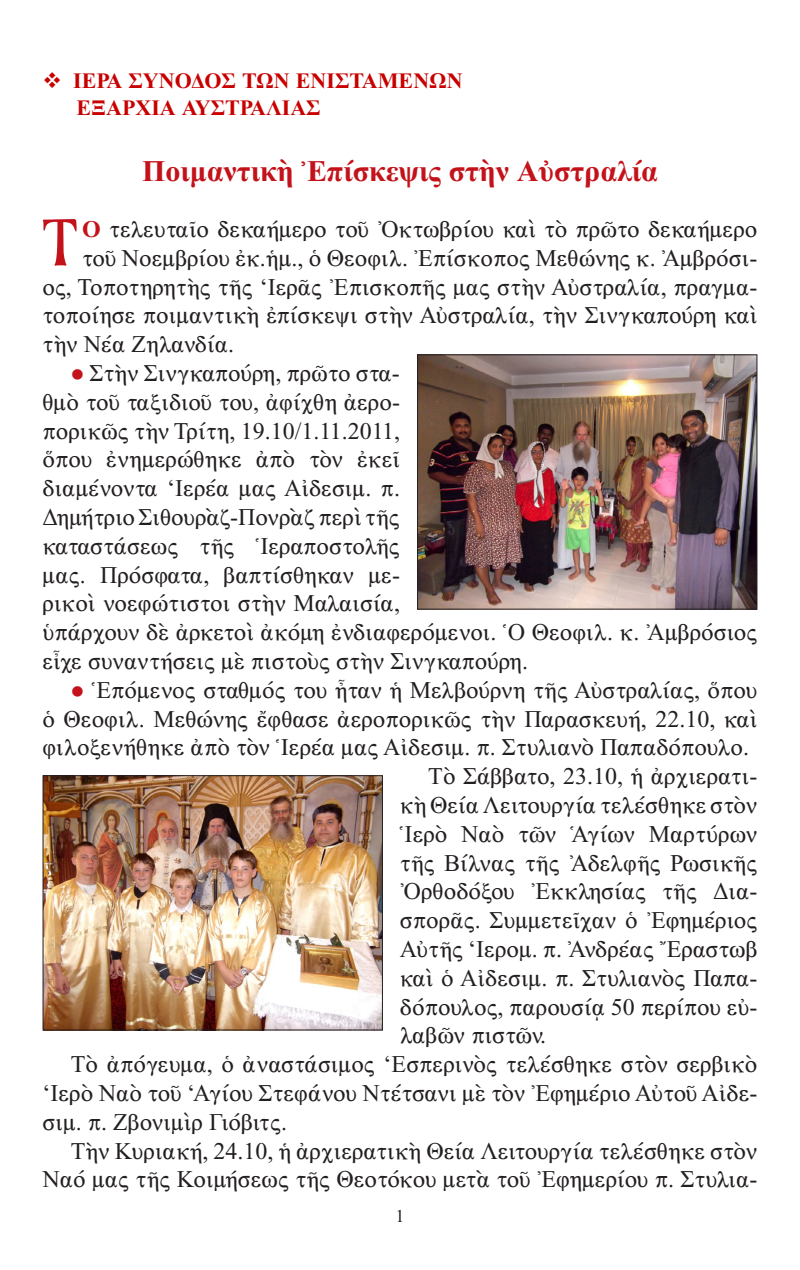
<style>
.page{position:relative;width:800px;height:1270px;background:#fff}
.page>*{position:absolute;margin:0;border:0;box-sizing:border-box;transform-origin:0 0}
.Times{font:70.4px "GR98 soft Byz Eikones Normal";color:#c4121a}
.Times-2{font:30px "CTOS New Times Bold Test 1";color:#c4121a}
.Times-3{font:24px/28.8px "CTOS New Times Roman Test 1";color:#231f20;text-align:justify}
.t1{font:22px "CTOS New Times Bold Test 1";color:#c80000}
.t2{font:18px "CTOS New Times Roman Test 1";color:#231f20}
.s1{font-family:"CTOS New Times Bold Test 1";color:#c4121a}
.s2{color:#c4121a}
</style>
<div class="page">
<img style="left:419px;top:356px;width:336px;height:252px">
<div style="left:417px;top:354px;width:340px;height:256px;border:1px solid #231f20"></div>
<img style="left:44px;top:777px;width:337px;height:251px">
<div style="left:42px;top:775px;width:341px;height:255px;border:1px solid #231f20"></div>
<p class="t1" style="left:42px;top:69px;width:421px">❖ ιερα συνοδοσ των ενισταμενων</p>
<p class="t1" style="left:76px;top:95px;width:243px">εξαρχια αυστραλιασ</p>
<p class="Times-2" style="left:142px;top:154px;width:517px">Ποιμαντικὴ Ἐπίσκεψις στὴν Αὐστραλία</p>
<p class="Times" style="left:42px;top:195px;width:41px">Ô</p>
<p class="Times-3" style="left:82px;top:215px;width:676px"><span class="s1">Ο</span> τελευταῖο δεκαήμερο τοῦ Ὀκτωβρίου καὶ τὸ πρῶτο δεκαήμερο</p>
<p class="Times-3" style="left:82px;top:243px;width:676px">τοῦ Νοεμβρίου ἐκ.ἡμ., ὁ Θεοφιλ. Ἐπίσκοπος Μεθώνης κ. Ἀμβρόσι-</p>
<p class="Times-3" style="left:42px;top:272px;width:716px">ος, Τοποτηρητὴς τῆς ‘Ιερᾶς Ἐπισκοπῆς μας στὴν Αὐστραλία, πραγμα-</p>
<p class="Times-3" style="left:42px;top:301px;width:716px">τοποίησε ποιμαντικὴ ἐπίσκεψι στὴν Αὐστραλία, τὴν Σινγκαπούρη καὶ</p>
<p class="Times-3" style="left:42px;top:330px;width:193px">τὴν Νέα Ζηλανδία.</p>
<p class="Times-3" style="left:42px;top:359px;width:716px;text-align:left;text-indent:28px"><span class="s2">●</span> Στὴν Σινγκαπούρη, πρῶτο στα-<br>θμὸ τοῦ ταξιδιοῦ του, ἀφίχθη ἀερο-<br>πορικῶς τὴν Τρίτη, 19.10/1.11.2011,<br>ὅπου ἐνημερώθηκε ἀπὸ τὸν ἐκεῖ<br>διαμένοντα ‘Ιερέα μας Αἰδεσιμ. π.<br>Δημήτριο Σιθουρὰζ-Πονρὰζ περὶ τῆς<br>καταστάσεως τῆς Ἱεραποστολῆς<br>μας. Πρόσφατα, βαπτίσθηκαν με-<br>ρικοὶ νοεφώτιστοι στὴν Μαλαισία,<br>ὑπάρχουν δὲ ἀρκετοὶ ἀκόμη ἐνδιαφερόμενοι. Ὁ Θεοφιλ. κ. Ἀμβρόσιος εἶχε συναντήσεις μὲ πιστοὺς στὴν Σινγκαπούρη.</p>
<p class="Times-3" style="left:42px;top:675px;width:716px;text-indent:28px"><span class="s2">●</span> Ἑπόμενος σταθμός του ἦταν ἡ Μελβούρνη τῆς Αὐστραλίας, ὅπου ὁ Θεοφιλ. Μεθώνης ἔφθασε ἀεροπορικῶς τὴν Παρασκευή, 22.10, καὶ φιλοξενήθηκε ἀπὸ τὸν Ἱερέα μας Αἰδεσιμ. π. Στυλιανὸ Παπαδόπουλο.</p>
<p class="Times-3" style="left:400px;top:762px;width:359px;text-indent:28px">Τὸ Σάββατο, 23.10, ἡ ἀρχιερατι&shy;κὴ Θεία Λειτουργία τελέσθηκε στὸν Ἱερὸ Ναὸ τῶν Ἁγίων Μαρτύρων τῆς Βίλνας τῆς Ἀδελφῆς Ρωσικῆς Ὀρθοδόξου Ἐκκλησίας τῆς Δια&shy;σπορᾶς. Συμμετεῖχαν ὁ Ἐφημέριος Αὐτῆς ‘Ιερομ. π. Ἀνδρέας Ἔραστωβ καὶ ὁ Αἰδεσιμ. π. Στυλιανὸς Παπα&shy;δόπουλος, παρουσίᾳ 50 περίπου εὐ&shy;λαβῶν πιστῶν.</p>
<p class="Times-3" style="left:42px;top:1050px;width:716px;text-indent:28px">Τὸ ἀπόγευμα, ὁ ἀναστάσιμος ‘Εσπερινὸς τελέσθηκε στὸν σερβικὸ ‘Ιερὸ Ναὸ τοῦ ‘Αγίου Στεφάνου Ντέτσανι μὲ τὸν Ἐφημέριο Αὐτοῦ Αἰδε&shy;σιμ. π. Ζβονιμὶρ Γιόβιτς.</p>
<p class="Times-3" style="left:42px;top:1136px;width:716px;text-align:right">Τὴν Κυριακή, 24.10, ἡ ἀρχιερατικὴ Θεία Λειτουργία τελέσθηκε στὸν<br>Ναό μας τῆς Κοιμήσεως τῆς Θεοτόκου μετὰ τοῦ Ἐφημερίου π. Στυλια-</p>
<p class="t2" style="left:395px;top:1206px;width:10px">1</p>
</div>
